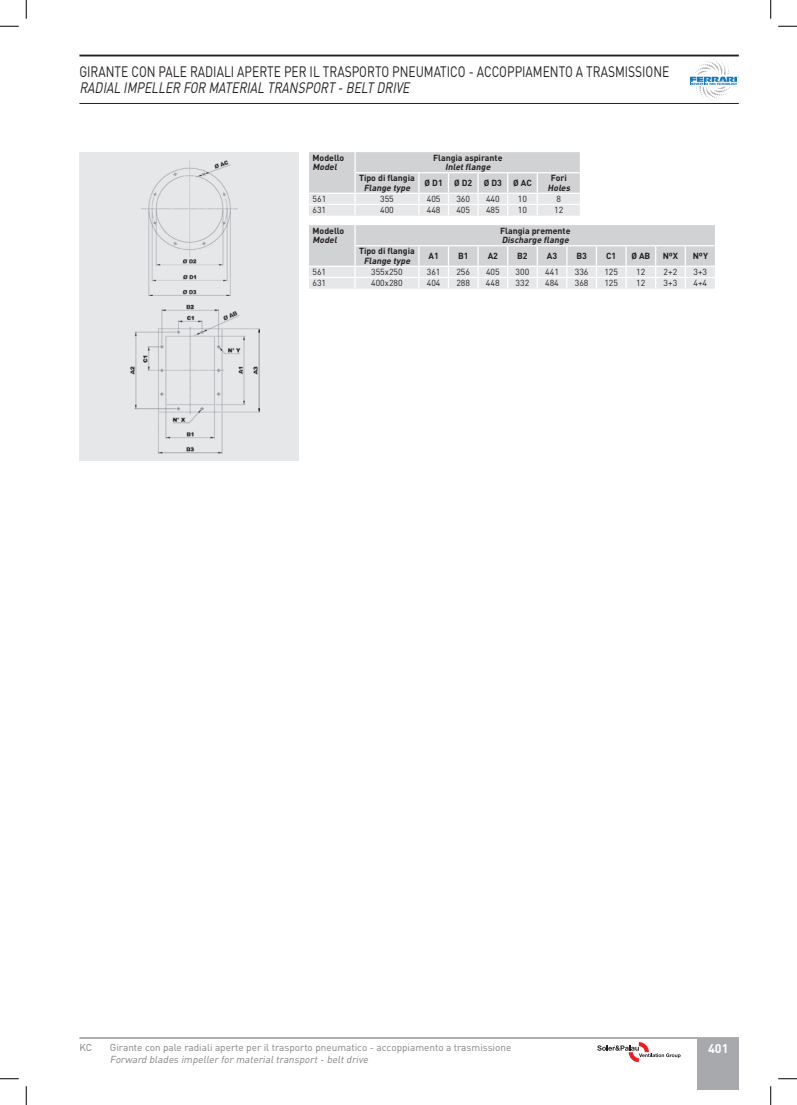
<style>
.page{position:relative;width:797px;height:1105px;background:#fff}
.page>*{position:absolute;margin:0;border:0;box-sizing:border-box;transform-origin:0 0}
.t1{font:15px "DIN";color:#231f20;scale:.8 1}
.t2{font:italic 15px "DIN";color:#231f20;scale:.8 1}
.t3{font:700 12.5px "DIN";color:#fff}
.t4{font:10px "DIN";color:#808285}
.t5{font:italic 10px "DIN";color:#808285}
.t6{font:8.75px "DIN";color:#231f20}
.t7{font:700 8.75px "DIN";color:#231f20}
.t8{font:italic 700 8.75px "DIN";color:#231f20}
</style>
<div class="page">
<hr style="left:79px;top:1037px;width:659px;height:2px;background:#a8a9ad">
<hr style="left:79px;top:55px;width:659px;height:1px;background:#231f20">
<hr style="left:79px;top:103px;width:659px;height:1px;background:#231f20">
<svg style="left:690px;top:59px;width:48px;height:41px"></svg>
<svg style="left:597px;top:1042px;width:83px;height:20px"></svg>
<div style="left:79px;top:152px;width:220px;height:309px;background:#e6e7e9"></div>
<img style="left:130px;top:304px;width:129px;height:150px">
<img style="left:141px;top:161px;width:96px;height:135px">
<svg style="left:309px;top:152px;width:271px;height:64px"></svg>
<hr style="left:537px;top:172px;width:43px;height:1px;background:#fff">
<hr style="left:536px;top:173px;width:2px;height:20px;background:#fff">
<svg style="left:309px;top:225px;width:406px;height:64px"></svg>
<hr style="left:685px;top:245px;width:30px;height:1px;background:#fff">
<hr style="left:684px;top:246px;width:2px;height:20px;background:#fff">
<div style="left:697px;top:1038px;width:41px;height:51px;background:#a8a9ad"></div>
<svg style="left:0;top:25px;width:19px;height:2px"></svg>
<svg style="left:778px;top:25px;width:19px;height:2px"></svg>
<svg style="left:0;top:1078px;width:19px;height:1px"></svg>
<svg style="left:778px;top:1078px;width:19px;height:1px"></svg>
<svg style="left:25px;top:0;width:2px;height:19px"></svg>
<svg style="left:25px;top:1086px;width:2px;height:19px"></svg>
<svg style="left:770px;top:0;width:1px;height:19px"></svg>
<svg style="left:770px;top:1086px;width:1px;height:19px"></svg>
<h1 class="t1" style="left:79px;top:62px;width:739px">GIRANTE CON PALE RADIALI APERTE PER IL TRASPORTO PNEUMATICO - ACCOPPIAMENTO A TRASMISSIONE</h1>
<h1 class="t2" style="left:79px;top:79px;width:418px">RADIAL IMPELLER FOR MATERIAL TRANSPORT -BELT DRIVE</h1>
<p class="t7" style="left:312px;top:152px;width:33px">Modello</p>
<p class="t8" style="left:312px;top:161px;width:28px">Model</p>
<p class="t7" style="left:359px;top:173px;width:57px">Tipo di flangia</p>
<p class="t8" style="left:364px;top:182px;width:50px">Flange type</p>
<p class="t7" style="left:433px;top:152px;width:71px">Flangia aspirante</p>
<p class="t8" style="left:445px;top:161px;width:49px">Inletflange</p>
<p class="t7" style="left:424px;top:177px;width:20px">Ø D1</p>
<p class="t7" style="left:454px;top:177px;width:20px">Ø D2</p>
<p class="t7" style="left:484px;top:177px;width:20px">Ø D3</p>
<p class="t7" style="left:513px;top:177px;width:20px">Ø AC</p>
<p class="t7" style="left:551px;top:173px;width:18px">Fori</p>
<p class="t8" style="left:547px;top:182px;width:26px">Holes</p>
<p class="t6" style="left:312px;top:193px;width:15px">561</p>
<p class="t6" style="left:380px;top:193px;width:15px">355</p>
<p class="t6" style="left:427px;top:193px;width:15px">405</p>
<p class="t6" style="left:456px;top:193px;width:15px">360</p>
<p class="t6" style="left:486px;top:193px;width:15px">440</p>
<p class="t6" style="left:518px;top:193px;width:11px">10</p>
<p class="t6" style="left:556px;top:193px;width:6px">8</p>
<p class="t6" style="left:312px;top:205px;width:15px">631</p>
<p class="t6" style="left:380px;top:205px;width:15px">400</p>
<p class="t6" style="left:427px;top:205px;width:15px">448</p>
<p class="t6" style="left:456px;top:205px;width:15px">405</p>
<p class="t6" style="left:486px;top:205px;width:15px">485</p>
<p class="t6" style="left:518px;top:205px;width:11px">10</p>
<p class="t6" style="left:554px;top:205px;width:11px">12</p>
<p class="t7" style="left:312px;top:225px;width:33px">Modello</p>
<p class="t8" style="left:312px;top:234px;width:28px">Model</p>
<p class="t7" style="left:500px;top:225px;width:72px">Flangia premente</p>
<p class="t8" style="left:502px;top:234px;width:70px">Discharge flange</p>
<p class="t7" style="left:359px;top:246px;width:57px">Tipo di flangia</p>
<p class="t8" style="left:364px;top:255px;width:50px">Flange type</p>
<p class="t7" style="left:428px;top:250px;width:12px">A1</p>
<p class="t7" style="left:458px;top:250px;width:12px">B1</p>
<p class="t7" style="left:487px;top:250px;width:12px">A2</p>
<p class="t7" style="left:517px;top:250px;width:12px">B2</p>
<p class="t7" style="left:547px;top:250px;width:12px">A3</p>
<p class="t7" style="left:576px;top:250px;width:12px">B3</p>
<p class="t7" style="left:606px;top:250px;width:12px">C1</p>
<p class="t7" style="left:631px;top:250px;width:21px">Ø AB</p>
<p class="t7" style="left:662px;top:250px;width:17px">NºX</p>
<p class="t7" style="left:692px;top:250px;width:17px">NºY</p>
<p class="t6" style="left:312px;top:266px;width:15px">561</p>
<p class="t6" style="left:371px;top:266px;width:33px">355x250</p>
<p class="t6" style="left:427px;top:266px;width:15px">361</p>
<p class="t6" style="left:456px;top:266px;width:15px">256</p>
<p class="t6" style="left:486px;top:266px;width:15px">405</p>
<p class="t6" style="left:515px;top:266px;width:15px">300</p>
<p class="t6" style="left:545px;top:266px;width:15px">441</p>
<p class="t6" style="left:575px;top:266px;width:15px">336</p>
<p class="t6" style="left:604px;top:266px;width:15px">125</p>
<p class="t6" style="left:636px;top:266px;width:11px">12</p>
<p class="t6" style="left:663px;top:266px;width:15px">2+2</p>
<p class="t6" style="left:693px;top:266px;width:15px">3+3</p>
<p class="t6" style="left:312px;top:278px;width:15px">631</p>
<p class="t6" style="left:371px;top:278px;width:33px">400x280</p>
<p class="t6" style="left:427px;top:278px;width:15px">404</p>
<p class="t6" style="left:456px;top:278px;width:15px">288</p>
<p class="t6" style="left:486px;top:278px;width:15px">448</p>
<p class="t6" style="left:515px;top:278px;width:15px">332</p>
<p class="t6" style="left:545px;top:278px;width:15px">484</p>
<p class="t6" style="left:574px;top:278px;width:15px">368</p>
<p class="t6" style="left:604px;top:278px;width:15px">125</p>
<p class="t6" style="left:636px;top:278px;width:11px">12</p>
<p class="t6" style="left:663px;top:278px;width:15px">3+3</p>
<p class="t6" style="left:693px;top:278px;width:15px">4+4</p>
<p class="t4" style="left:79px;top:1041px;width:14px">KC</p>
<p class="t4" style="left:110px;top:1041px;width:403px">Girante con pale radiali aperte per il trasporto pneumatico - accoppiamento a trasmissione</p>
<p class="t5" style="left:110px;top:1053px;width:262px">Forward blades impeller for materialtransport- beltdrive</p>
<h2 class="t3" style="left:708px;top:1040px;width:22px">401</h2>
</div>
